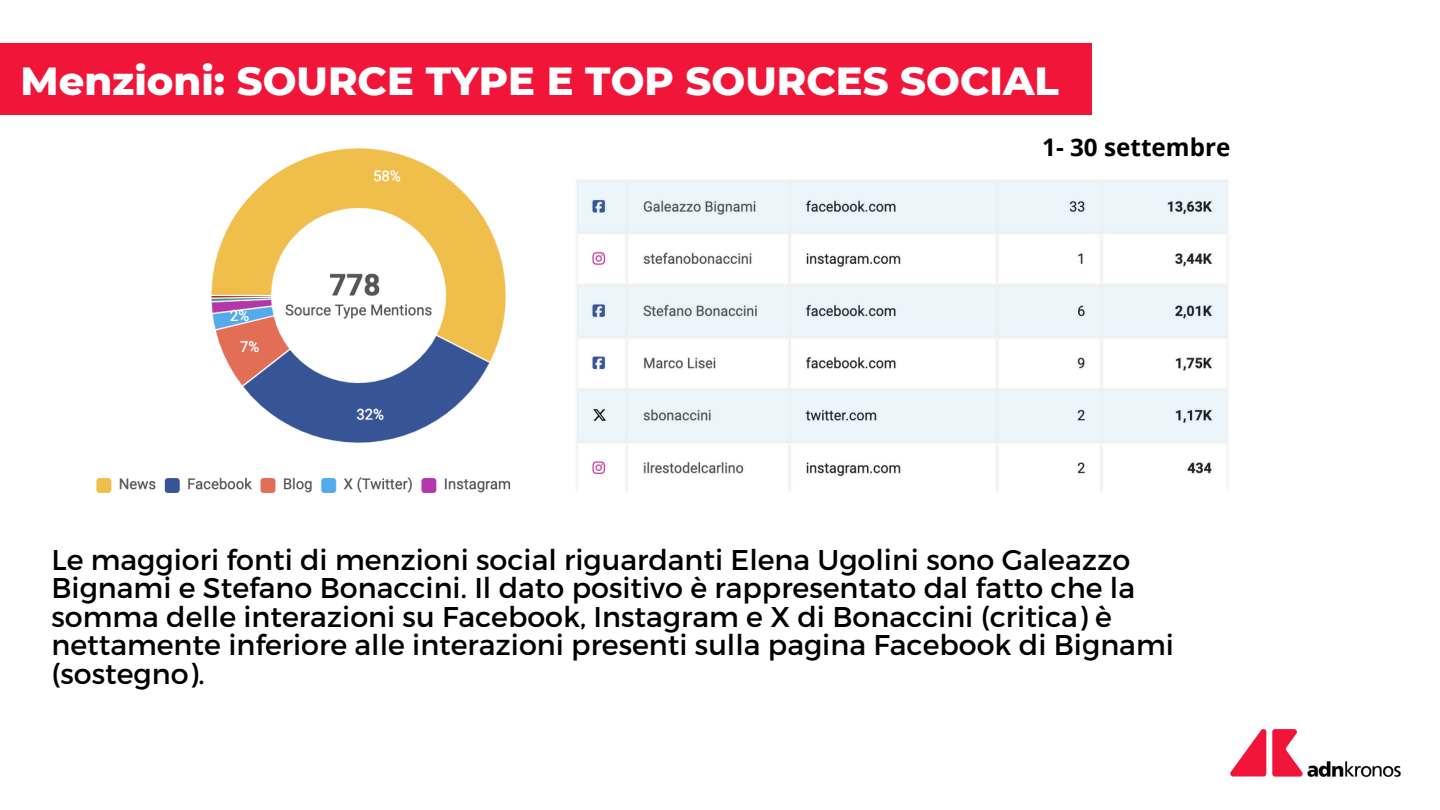
<style>
.page{position:relative;width:1440px;height:810px;background:#fff}
.page>*{position:absolute;margin:0;border:0;box-sizing:border-box;transform-origin:0 0}
.t1{font:800 40px "Montserrat";color:#fff}
.t2{font:28.5px/28.5px "Montserrat";color:#000}
.t3{font:700 24.2px "Open Sans";color:#000}
</style>
<div class="page">
<div style="left:0;top:43px;width:1092px;height:71px;background:#f01539"></div>
<img style="left:96px;top:148px;width:415px;height:345px">
<img style="left:577px;top:180px;width:651px;height:311px">
<img style="left:1230px;top:729px;width:171px;height:49px">
<p class="t1" style="left:21px;top:56px;width:1040px">Menzioni: SOURCE TYPE E TOP SOURCES SOCIAL</p>
<p class="t3" style="left:1042px;top:130px;width:190px">1- 30 settembre</p>
<p class="t2" style="left:51px;top:544px;width:1124px">Le maggiori fonti di menzioni social riguardanti Elena Ugolini sono Galeazzo Bignami e Stefano Bonaccini. Il dato positivo è rappresentato dal fatto che la somma delle interazioni su Facebook, Instagram e X di Bonaccini (critica) è nettamente inferiore alle interazioni presenti sulla pagina Facebook di Bignami (sostegno).</p>
</div>
